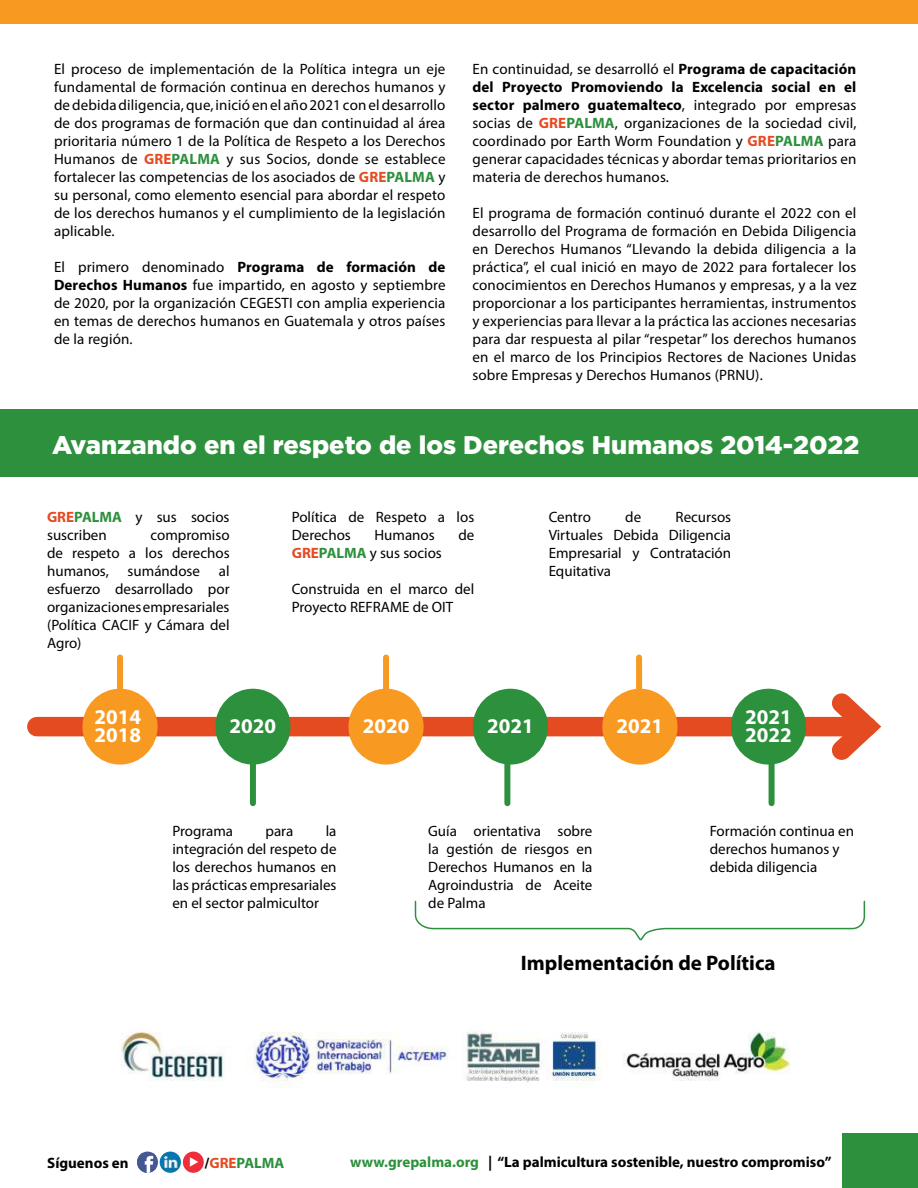
<style>
.page{position:relative;width:918px;height:1188px;background:#fff}
.page>*{position:absolute;margin:0;border:0;box-sizing:border-box;transform-origin:0 0}
.t1{font:900 25.5px "Gotham";color:#fff}
.t2{font:700 21px/18px "Myriad Pro";color:#fff}
.t3{font:700 21px "Myriad Pro";color:#000}
.t4{font:15px/18px "Myriad Pro";color:#000;text-align:justify}
.t5{font:700 15px "Myriad Pro";color:#000}
.t6{font:700 15px "Myriad Pro";color:#2d903c}
.s1{font-weight:700;color:#e54b21}
.s2{font-weight:700;color:#2d903c}
.s3{font-weight:700}
.s4{color:#000}
.s5{color:#e54b21}
.s6{color:#2d903c}
</style>
<div class="page">
<img style="left:183px;top:1152px;width:21px;height:21px;border-radius:11px">
<svg style="left:137px;top:1152px;width:21px;height:21px"></svg>
<img style="left:137px;top:1153px;width:19px;height:20px">
<img style="left:160px;top:1152px;width:21px;height:21px;border-radius:11px">
<div style="left:842px;top:1133px;width:76px;height:55px;background:#2d903c"></div>
<div style="left:0;top:0;width:918px;height:24px;background:#f89921"></div>
<div style="left:37px;top:717px;width:830px;height:19px;background:#e54b21"></div>
<svg style="left:814px;top:693px;width:68px;height:67px"></svg>
<div style="left:0;top:409px;width:918px;height:68px;background:#2d903c"></div>
<div style="left:82px;top:689px;width:76px;height:76px;background:#f89921;border-radius:50%"></div>
<div style="left:473px;top:689px;width:75px;height:76px;background:#2d903c;border-radius:50%"></div>
<div style="left:215px;top:689px;width:76px;height:76px;background:#2d903c;border-radius:50%"></div>
<div style="left:602px;top:689px;width:75px;height:76px;background:#f89921;border-radius:50%"></div>
<div style="left:348px;top:689px;width:76px;height:76px;background:#f89921;border-radius:50%"></div>
<div style="left:731px;top:689px;width:75px;height:76px;background:#2d903c;border-radius:50%"></div>
<div style="left:117px;top:658px;width:6px;height:43px;background:#f89921"></div>
<div style="left:383px;top:658px;width:6px;height:43px;background:#f89921"></div>
<div style="left:250px;top:760px;width:6px;height:43px;background:#2d903c"></div>
<div style="left:504px;top:760px;width:6px;height:43px;background:#2d903c"></div>
<div style="left:769px;top:760px;width:6px;height:43px;background:#2d903c"></div>
<div style="left:636px;top:658px;width:6px;height:43px;background:#f89921"></div>
<svg style="left:414px;top:900px;width:452px;height:41px"></svg>
<img style="left:121px;top:1032px;width:670px;height:56px">
<p class="t4" style="left:54px;top:60px;width:393px">El proceso de implementación de la Política integra un eje fundamental de formación continua en derechos humanos y de debida diligencia, que, inició en el año 2021 con el desarrollo de dos programas de formación que dan continuidad al área prioritaria número 1 de la Política de Respeto a los Derechos Humanos de <span class="s1">GRE</span><span class="s2">PALMA</span> y sus Socios, donde se establece fortalecer las competencias de los asociados de <span class="s1">GRE</span><span class="s2">PALMA</span> y su personal, como elemento esencial para abordar el respeto de los derechos humanos y el cumplimiento de la legislación aplicable.</p>
<p class="t4" style="left:54px;top:258px;width:393px">El primero denominado <span class="s3">Programa de formación de Derechos Humanos</span> fue impartido, en agosto y septiembre de 2020, por la organización CEGESTI con amplia experiencia en temas de derechos humanos en Guatemala y otros países de la región.</p>
<p class="t4" style="left:472px;top:60px;width:385px">En continuidad, se desarrolló el <span class="s3">Programa de capacitación del Proyecto Promoviendo la Excelencia social en el sector palmero guatemalteco</span>, integrado por empresas socias de <span class="s1">GRE</span><span class="s2">PALMA</span>, organizaciones de la sociedad civil, coordinado por Earth Worm Foundation y <span class="s1">GRE</span><span class="s2">PALMA</span> para generar capacidades técnicas y abordar temas prioritarios en materia de derechos humanos.</p>
<p class="t4" style="left:472px;top:204px;width:385px">El programa de formación continuó durante el 2022 con el desarrollo del Programa de formación en Debida Diligencia en Derechos Humanos “Llevando la debida diligencia a la práctica”, el cual inició en mayo de 2022 para fortalecer los conocimientos en Derechos Humanos y empresas, y a la vez proporcionar a los participantes herramientas, instrumentos y experiencias para llevar a la práctica las acciones necesarias para dar respuesta al pilar “respetar” los derechos humanos en el marco de los Principios Rectores de Naciones Unidas sobre Empresas y Derechos Humanos (PRNU).</p>
<h1 class="t1" style="left:52px;top:428px;width:809px">Avanzando en el respeto de los Derechos Humanos 2014-2022</h1>
<p class="t4" style="left:47px;top:507px;width:184px"><span class="s1">GRE</span><span class="s2">PALMA</span> y sus socios suscriben</p>
<p class="t4" style="left:47px;top:525px;width:184px;text-indent:103px">compromiso de respeto a los derechos humanos,</p>
<p class="t4" style="left:47px;top:561px;width:184px;text-indent:172px">al esfuerzo desarrollado por organizaciones empresariales (Política CACIF y Cámara del Agro)</p>
<p class="t4" style="left:128px;top:561px;width:74px">sumándose</p>
<p class="t4" style="left:292px;top:507px;width:184px">Política de Respeto a los<br>Derechos</p>
<p class="t4" style="left:374px;top:525px;width:62px">Humanos</p>
<p class="t4" style="left:458px;top:525px;width:17px">de</p>
<p class="t4" style="left:292px;top:543px;width:152px"><span class="s1">GRE</span><span class="s2">PALMA</span> y sus socios</p>
<p class="t4" style="left:292px;top:579px;width:184px">Construida en el marco del<br>Proyecto REFRAME de OIT</p>
<p class="t4" style="left:549px;top:507px;width:44px">Centro</p>
<p class="t4" style="left:625px;top:507px;width:17px">de</p>
<p class="t4" style="left:549px;top:507px;width:184px;text-indent:127px">Recursos Virtuales Debida Diligencia Empresarial y Contratación Equitativa</p>
<h2 class="t2" style="left:95px;top:707px;width:48px">2014<br>2018</h2>
<h2 class="t2" style="left:230px;top:716px;width:48px">2020</h2>
<h2 class="t2" style="left:363px;top:716px;width:48px">2020</h2>
<h2 class="t2" style="left:487px;top:716px;width:48px">2021</h2>
<h2 class="t2" style="left:617px;top:716px;width:48px">2021</h2>
<h2 class="t2" style="left:745px;top:707px;width:48px">2021<br>2022</h2>
<p class="t4" style="left:172px;top:822px;width:166px;text-indent:153px">la integración del respeto de los derechos humanos en las prácticas empresariales en el sector palmicultor</p>
<p class="t4" style="left:428px;top:822px;width:166px">Guía orientativa sobre la gestión de riesgos en Derechos Humanos en la Agroindustria de Aceite de Palma</p>
<p class="t4" style="left:710px;top:822px;width:146px;text-align:left">Formación continua en derechos humanos y debida diligencia</p>
<p class="t4" style="left:172px;top:822px;width:62px">Programa</p>
<p class="t4" style="left:266px;top:822px;width:29px">para</p>
<h2 class="t3" style="left:521px;top:949px;width:256px">Implementación de Política</h2>
<p class="t5" style="left:47px;top:1153px;width:83px">Síguenos en</p>
<p class="t6" style="left:205px;top:1153px;width:81px"><span class="s4">/</span><span class="s5">GRE</span>PALMA</p>
<p class="t5" style="left:350px;top:1152px;width:483px"><span class="s6">www.grepalma.org</span> | “La palmicultura sostenible, nuestro compromiso”</p>
</div>
